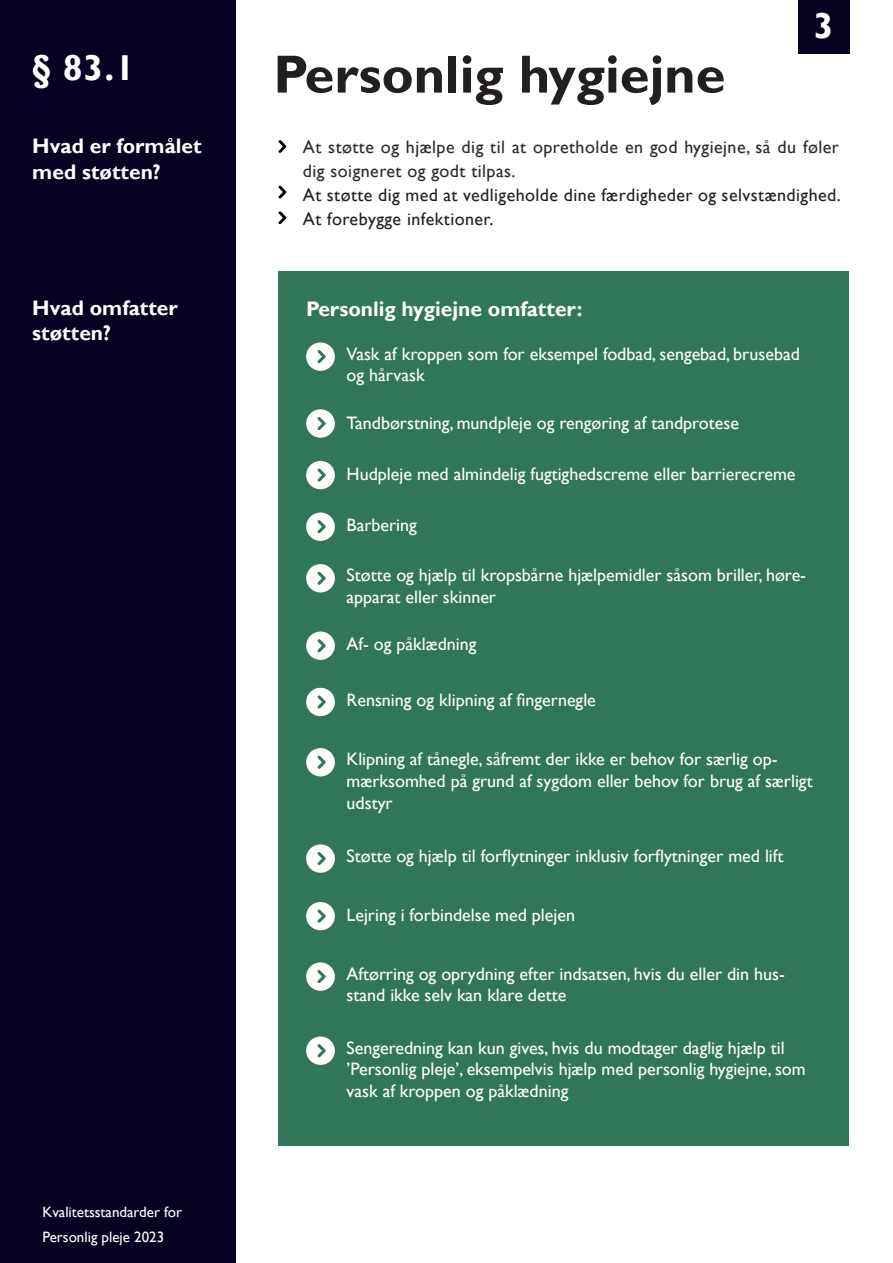
<style>
.page{position:relative;width:893px;height:1263px;background:#fff}
.page>*{position:absolute;margin:0;border:0;box-sizing:border-box;transform-origin:0 0}
.t1{font:700 54px "Gill Sans";color:#231f20}
.t2{font:700 36px "Gill Sans";color:#fff}
.t3{font:700 21px/25.2px "Gill Sans";color:#fff}
.t4{font:18px/21.6px "Gill Sans";color:#fff}
.t5{font:18px/24px "Gill Sans";letter-spacing:.025em;color:#231f20}
.t6{font:18px/24px "Gill Sans";letter-spacing:.025em;color:#2b292a}
.t7{font:15px/25.2px "Gill Sans";color:#fff}
</style>
<div class="page">
<div style="left:0;top:0;width:235px;height:1263px;background:#080123"></div>
<svg style="left:278px;top:140px;width:8px;height:13px"></svg>
<svg style="left:278px;top:186px;width:8px;height:12px"></svg>
<svg style="left:278px;top:211px;width:8px;height:13px"></svg>
<div style="left:278px;top:271px;width:571px;height:874px;background:#327659"></div>
<svg style="left:306px;top:342px;width:29px;height:29px"></svg>
<svg style="left:306px;top:409px;width:29px;height:29px"></svg>
<svg style="left:306px;top:461px;width:29px;height:28px"></svg>
<svg style="left:306px;top:512px;width:29px;height:29px"></svg>
<svg style="left:306px;top:564px;width:29px;height:28px"></svg>
<svg style="left:306px;top:631px;width:29px;height:29px"></svg>
<svg style="left:306px;top:688px;width:29px;height:28px"></svg>
<svg style="left:306px;top:748px;width:29px;height:28px"></svg>
<svg style="left:306px;top:844px;width:29px;height:29px"></svg>
<svg style="left:306px;top:902px;width:29px;height:28px"></svg>
<svg style="left:306px;top:962px;width:29px;height:29px"></svg>
<svg style="left:306px;top:1036px;width:29px;height:29px"></svg>
<div style="left:798px;top:0;width:51px;height:53px;background:#070121"></div>
<h2 class="t2" style="left:32px;top:47px;width:104px">§ 83.1</h2>
<h1 class="t1" style="left:273px;top:43px;width:454px">Personlig hygiejne</h1>
<h2 class="t2" style="left:814px;top:5px;width:21px">3</h2>
<p class="t3" style="left:32px;top:134px;width:171px">Hvad er formålet med støtten?</p>
<p class="t6" style="left:303px;top:134px;width:538px">At støtte og hjælpe dig til at opretholde en god hygiejne, så du føler dig soigneret og godt tilpas.</p>
<p class="t5" style="left:303px;top:182px;width:539px">At støtte dig med at vedligeholde dine færdigheder og selvstændighed.<br>At forebygge infektioner.</p>
<p class="t3" style="left:32px;top:295px;width:147px">Hvad omfatter støtten?</p>
<p class="t3" style="left:306px;top:296px;width:278px">Personlig hygiejne omfatter:</p>
<p class="t4" style="left:347px;top:343px;width:455px">Vask af kroppen som for eksempel fodbad, sengebad, brusebad og hårvask</p>
<p class="t4" style="left:347px;top:412px;width:394px">Tandbørstning, mundpleje og rengøring af tandprotese</p>
<p class="t4" style="left:347px;top:463px;width:450px">Hudpleje med almindelig fugtighedscreme eller barrierecreme</p>
<p class="t4" style="left:347px;top:514px;width:72px">Barbering</p>
<p class="t4" style="left:347px;top:564px;width:461px">Støtte og hjælp til kropsbårne hjælpemidler såsom briller, høre&shy;apparat eller skinner</p>
<p class="t4" style="left:347px;top:633px;width:132px">Af- og påklædning</p>
<p class="t4" style="left:347px;top:689px;width:251px">Rensning og klipning af fingernegle</p>
<p class="t4" style="left:347px;top:748px;width:468px">Klipning af tånegle, såfremt der ikke er behov for særlig op&shy;mærksomhed på grund af sygdom eller behov for brug af særligt udstyr</p>
<p class="t4" style="left:347px;top:845px;width:438px">Støtte og hjælp til forflytninger inklusiv forflytninger med lift</p>
<p class="t4" style="left:347px;top:904px;width:230px">Lejring i forbindelse med plejen</p>
<p class="t7" style="left:43px;top:1199px;width:141px">Kvalitetsstandarder for<br>Personlig pleje 2023</p>
<p class="t4" style="left:347px;top:963px;width:440px">Aftørring og oprydning efter indsatsen, hvis du eller din hus&shy;stand ikke selv kan klare dette</p>
<p class="t4" style="left:347px;top:1037px;width:461px">Sengeredning kan kun gives, hvis du modtager daglig hjælp til ’Personlig pleje’, eksempelvis hjælp med personlig hygiejne, som vask af kroppen og påklædning</p>
</div>
